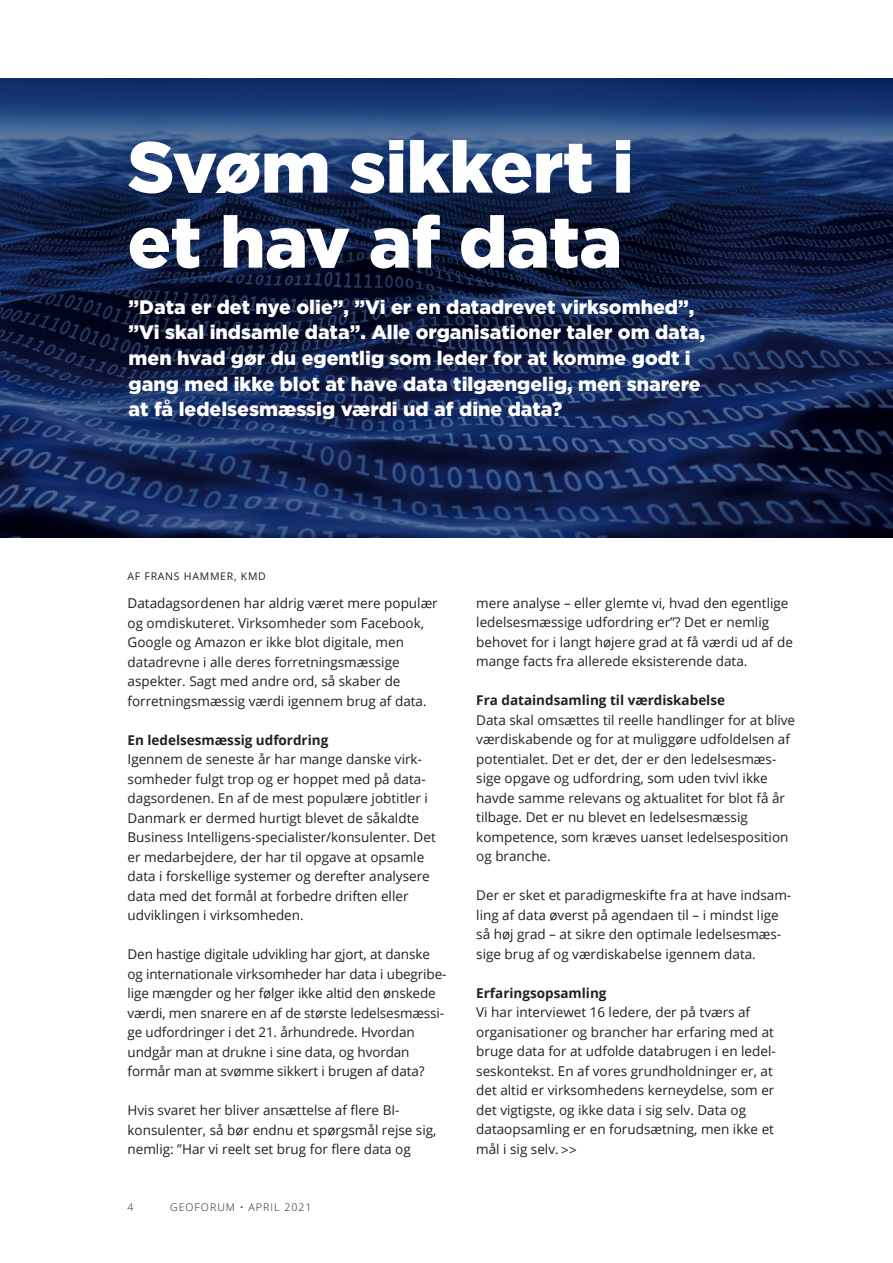
<style>
.page{position:relative;width:893px;height:1263px;background:#fff}
.page>*{position:absolute;margin:0;border:0;box-sizing:border-box;transform-origin:0 0}
.t1{font:900 72px/75px "Gotham";letter-spacing:-.01em;color:#fff}
.t2{font:900 19.5px/25.5px "Gotham";color:#fff}
.t3{font:13.5px/19.5px "Open Sans";color:#231f20}
.t4{font:700 13.5px "Open Sans";color:#231f20}
.t5{font:300 10.5px "Open Sans";letter-spacing:.1em;color:#231f20}
.t6{font:10.5px "Open Sans";letter-spacing:.07em;color:#231f20}
</style>
<div class="page">
<svg style="left:0;top:79px;width:893px;height:459px;background:#162955"></svg>
<h1 class="t1" style="left:128px;top:129px;width:508px">Svøm sikkert i et hav af data</h1>
<p class="t2" style="left:129px;top:294px;width:578px">”Data er det nye olie”, ”Vi er en datadrevet virksomhed”, ”Vi skal indsamle data”. Alle organisationer taler om data, men hvad gør du egentlig som leder for at komme godt i gang med ikke blot at have data tilgængelig, men snarere at få ledelsesmæssig værdi ud af dine data?</p>
<p class="t6" style="left:128px;top:569px;width:140px">AF FRANS HAMMER, KMD</p>
<p class="t3" style="left:128px;top:593px;width:312px">Datadagsordenen har aldrig været mere populær og omdiskuteret. Virksomheder som Facebook, Google og Amazon er ikke blot digitale, men datadrevne i alle deres forretningsmæssige aspekter. Sagt med andre ord, så skaber de forretningsmæssig værdi igennem brug af data.</p>
<p class="t4" style="left:128px;top:730px;width:202px">En ledelsesmæssig udfordring</p>
<p class="t3" style="left:128px;top:749px;width:310px">Igennem de seneste år har mange danske virk&shy;somheder fulgt trop og er hoppet med på data&shy;dagsordenen. En af de mest populære jobtitler i Danmark er dermed hurtigt blevet de såkaldte Business Intelligens-specialister/konsulenter. Det er medarbejdere, der har til opgave at opsamle data i forskellige systemer og derefter analysere data med det formål at forbedre driften eller udviklingen i virksomheden.</p>
<p class="t3" style="left:128px;top:944px;width:320px">Den hastige digitale udvikling har gjort, at danske og internationale virksomheder har data i ubegribe&shy;lige mængder og her følger ikke altid den ønskede værdi, men snarere en af de største ledelsesmæssi&shy;ge udfordringer i det 21. århundrede. Hvordan undgår man at drukne i sine data, og hvordan formår man at svømme sikkert i brugen af data?</p>
<p class="t3" style="left:128px;top:1100px;width:310px">Hvis svaret her bliver ansættelse af flere BI&shy;konsulenter, så bør endnu et spørgsmål rejse sig, nemlig: ”Har vi reelt set brug for flere data og</p>
<p class="t5" style="left:128px;top:1200px;width:7px">4</p>
<p class="t5" style="left:170px;top:1200px;width:143px">GEOFORUM • APRIL 2021</p>
<p class="t3" style="left:476px;top:593px;width:318px">mere analyse – eller glemte vi, hvad den egentlige ledelsesmæssige udfordring er”? Det er nemlig behovet for i langt højere grad at få værdi ud af de mange facts fra allerede eksisterende data.</p>
<p class="t4" style="left:476px;top:691px;width:250px">Fra dataindsamling til værdiskabelse</p>
<p class="t3" style="left:476px;top:710px;width:320px">Data skal omsættes til reelle handlinger for at blive værdiskabende og for at muliggøre udfoldelsen af potentialet. Det er det, der er den ledelsesmæs&shy;sige opgave og udfordring, som uden tvivl ikke havde samme relevans og aktualitet for blot få år tilbage. Det er nu blevet en ledelsesmæssig kompetence, som kræves uanset ledelsesposition og branche.</p>
<p class="t3" style="left:476px;top:885px;width:316px">Der er sket et paradigmeskifte fra at have indsam&shy;ling af data øverst på agendaen til – i mindst lige så høj grad – at sikre den optimale ledelsesmæs&shy;sige brug af og værdiskabelse igennem data.</p>
<p class="t4" style="left:476px;top:983px;width:132px">Erfaringsopsamling</p>
<p class="t3" style="left:476px;top:1002px;width:301px">Vi har interviewet 16 ledere, der på tværs af organisationer og brancher har erfaring med at bruge data for at udfolde databrugen i en ledel&shy;seskontekst. En af vores grundholdninger er, at det altid er virksomhedens kerneydelse, som er det vigtigste, og ikke data i sig selv. Data og dataopsamling er en forudsætning, men ikke et mål i sig selv. &gt;&gt;</p>
</div>
